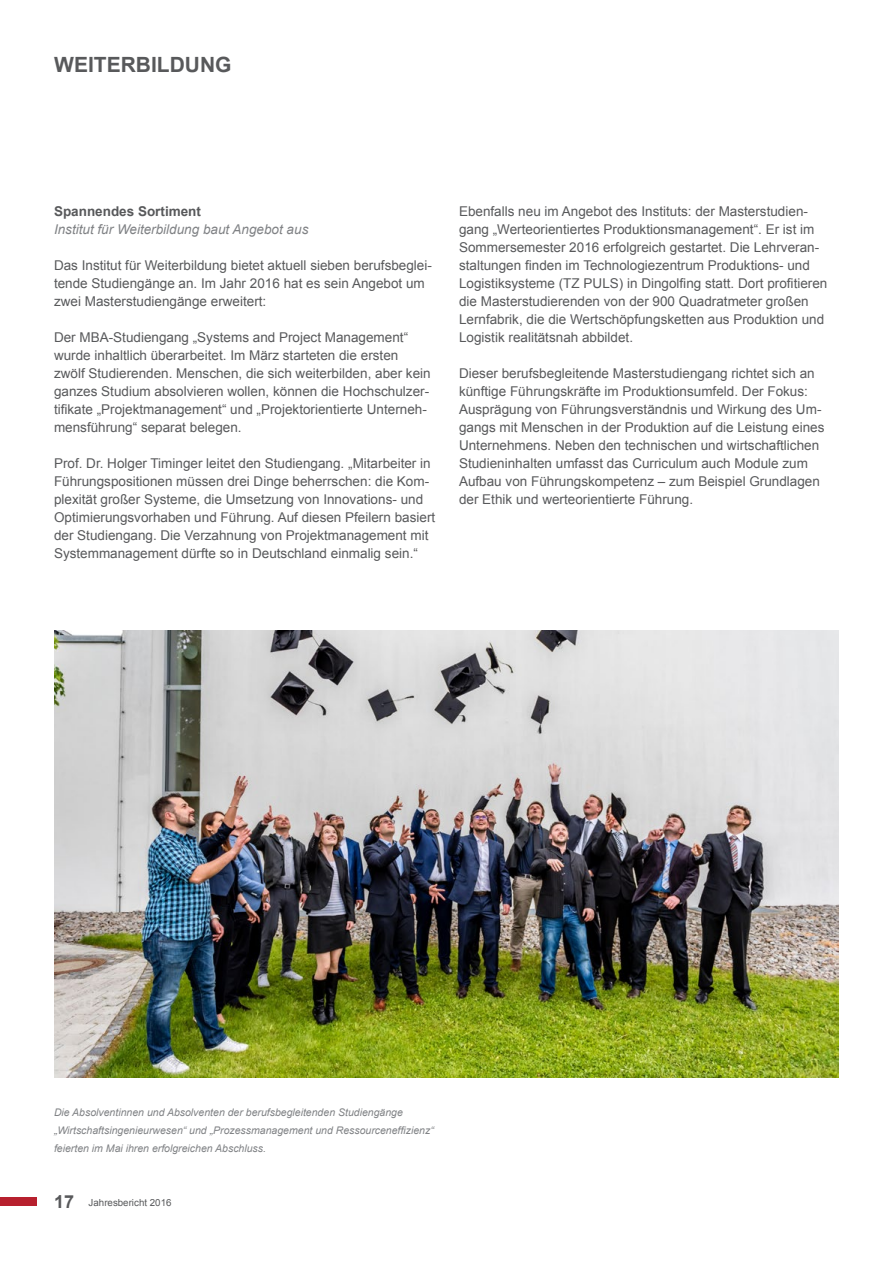
<style>
.page{position:relative;width:893px;height:1263px;background:#fff}
.page>*{position:absolute;margin:0;border:0;box-sizing:border-box;transform-origin:0 0}
.t1{font:700 21px "Arial";color:#58595b}
.t2{font:700 18px "Arial";color:#58595b}
.t3{font:13.5px/18px "Arial";color:#58595b}
.t4{font:italic 13.5px "Arial";color:#808285}
.t5{font:700 13.5px "Arial";color:#58595b}
.t6{font:italic 10.5px/18px "Arial";color:#808285}
.t7{font:9.75px "Arial";color:#58595b}
</style>
<div class="page">
<div style="left:0;top:1197px;width:37px;height:9px;background:#b7202e"></div>
<img style="left:54px;top:630px;width:785px;height:447px">
<h1 class="t1" style="left:54px;top:51px;width:179px">Weiterbildung</h1>
<p class="t5" style="left:54px;top:202px;width:149px">Spannendes Sortiment</p>
<p class="t4" style="left:54px;top:221px;width:256px">Institut für Weiterbildung baut Angebot aus</p>
<p class="t3" style="left:54px;top:256px;width:379px">Das Institut für Weiterbildung bietet aktuell sieben berufsbeglei&shy;tende Studiengänge an. Im Jahr 2016 hat es sein Angebot um zwei Masterstudiengänge erweitert:</p>
<p class="t3" style="left:54px;top:328px;width:378px">Der MBA-Studiengang „Systems and Project Management“ wurde inhaltlich überarbeitet. Im März starteten die ersten zwölf Studierenden. Menschen, die sich weiterbilden, aber kein ganzes Studium absolvieren wollen, können die Hochschulzer&shy;tifikate „Projektmanagement“ und „Projektorientierte Unterneh&shy;mensführung“ separat belegen.</p>
<p class="t3" style="left:54px;top:454px;width:383px">Prof. Dr. Holger Timinger leitet den Studiengang. „Mitarbeiter in Führungspositionen müssen drei Dinge beherrschen: die Kom&shy;plexität großer Systeme, die U msetzung von Innovations- und Optimierungsvorhaben und Führung. Auf diesen Pfeilern basiert der Studiengang. Die Verzahnung von Projektmanagement mit Systemmanagement dürfte so in Deutschland einmalig sein.“</p>
<p class="t3" style="left:459px;top:202px;width:370px">Ebenfalls neu im Angebot des Instituts: der Masterstudien&shy;gang „Werteorientiertes Produktionsmanagement“. Er ist im Sommersemester 2016 erfolgreich gestartet. Die Lehrveran&shy;staltungen finden im Technologiezentrum Produktions- und Logistiksysteme (TZ PULS) in Dingolfing statt. Dort profitieren die Masterstudierenden von der 900 Quadratmeter großen Lernfabrik, die die Wertschöpfungsketten aus Produktion und Logistik realitätsnah abbildet.</p>
<p class="t3" style="left:459px;top:364px;width:367px">Dieser berufsbegleitende Masterstudiengang richtet sich an künftige Führungskräfte im Produktionsumfeld. Der Fokus:<br>Ausprägung von Führungsverständnis und Wirkung des U m&shy;gangs mit Menschen in der Produktion auf die Leistung eines U nternehmens. Neben den technischen und wirtschaftlichen Studieninhalten umfasst das Curriculum auch Module zum Aufbau von Führungskompetenz – zum Beispiel Grundlagen der Ethik und werteorientierte Führung.</p>
<p class="t6" style="left:54px;top:1103px;width:381px">Die Absolventinnen und Absolventen der berufsbegleitenden Studiengänge „Wirtschaftsingenieurwesen“ und „Prozessmanagement und Ressourceneffizienz“ feierten im Mai ihren erfolgreichen Abschluss.</p>
<h2 class="t2" style="left:54px;top:1189px;width:22px">17</h2>
<p class="t7" style="left:89px;top:1196px;width:84px">Jahresbericht 2016</p>
</div>
